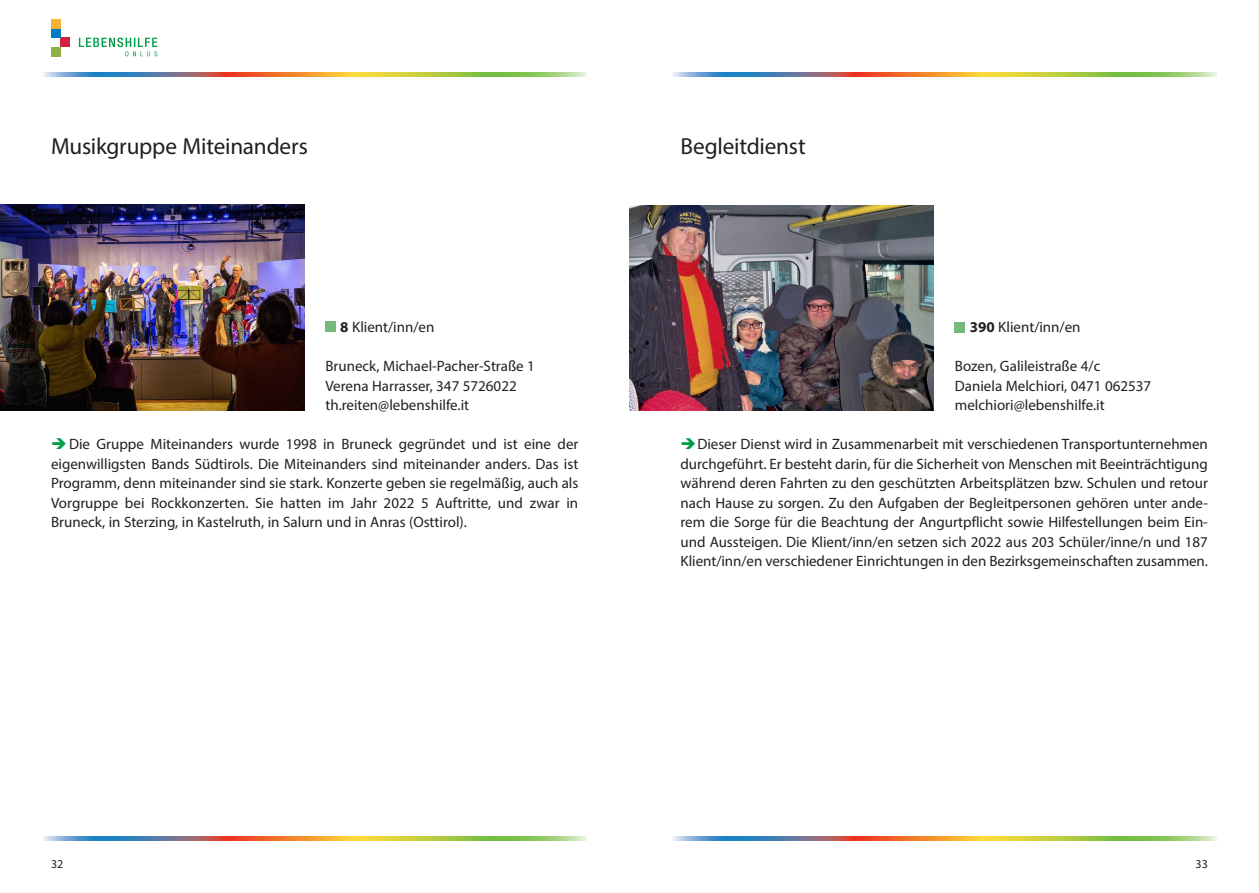
<style>
.page{position:relative;width:1259px;height:893px;background:#fff}
.page>*{position:absolute;margin:0;border:0;box-sizing:border-box;transform-origin:0 0}
.t1{font:23.25px "Myriad Pro";letter-spacing:-.01em;color:#231f20}
.t2{font:15px/19.5px "Myriad Pro";color:#231f20;text-align:justify}
.t3{font:12px "Myriad Pro";color:#231f20}
.s1{font-weight:700}
.s2{color:#009d48}
</style>
<div class="page">
<svg style="left:79px;top:38px;width:78px;height:18px"></svg>
<div style="left:60px;top:38px;width:10px;height:9px;background:#d1213e"></div>
<div style="left:51px;top:47px;width:9px;height:9px;background:#92b249"></div>
<div style="left:51px;top:28px;width:9px;height:10px;background:#007ac0"></div>
<div style="left:51px;top:19px;width:9px;height:9px;background:#f5b234"></div>
<svg style="left:43px;top:72px;width:544px;height:5px;background:#a9a266"></svg>
<svg style="left:43px;top:837px;width:544px;height:4px;background:#a9a266"></svg>
<svg style="left:672px;top:72px;width:544px;height:5px;background:#aaa266"></svg>
<svg style="left:672px;top:837px;width:544px;height:4px;background:#aaa266"></svg>
<div style="left:325px;top:321px;width:10px;height:11px;background:#76b97b"></div>
<img style="left:629px;top:205px;width:304px;height:206px">
<div style="left:955px;top:322px;width:10px;height:11px;background:#76b97b"></div>
<img style="left:0;top:205px;width:304px;height:205px">
<h1 class="t1" style="left:51px;top:132px;width:258px">Musikgruppe Miteinanders</h1>
<p class="t2" style="left:340px;top:317px;width:96px"><span class="s1">8</span> Klient/inn/en</p>
<p class="t2" style="left:325px;top:356px;width:211px;text-align:left">Bruneck, Michael-Pacher-Straße 1<br>Verena Harrasser, 347 5726022 th.reiten@lebenshilfe.it</p>
<p class="t2" style="left:51px;top:434px;width:529px"><span class="s2">➔</span>Die Gruppe Miteinanders wurde 1998 in Bruneck gegründet und ist eine der eigenwilligsten Bands Südtirols. Die Miteinanders sind miteinander anders. Das ist Programm, denn miteinander sind sie stark. Konzerte geben sie regelmäßig, auch als Vorgruppe bei Rockkonzerten. Sie hatten im Jahr 2022 5 Auftritte, und zwar in Bruneck, in Sterzing, in Kastelruth, in Salurn und in Anras (Osttirol).</p>
<h1 class="t1" style="left:680px;top:132px;width:127px">Begleitdienst</h1>
<p class="t2" style="left:969px;top:317px;width:112px"><span class="s1">390</span> Klient/inn/en</p>
<p class="t2" style="left:955px;top:356px;width:198px;text-align:left">Bozen, Galileistraße 4/c<br>Daniela Melchiori, 0471 062537 melchiori@lebenshilfe.it</p>
<p class="t2" style="left:680px;top:434px;width:529px"><span class="s2">➔</span>Dieser Dienst wird in Zusammenarbeit mit verschiedenen Transportunternehmen durchgeführt. Er besteht darin, für die Sicherheit von Menschen mit Beeinträchtigung während deren Fahrten zu den geschützten Arbeitsplätzen bzw. Schulen und retour nach Hause zu sorgen. Zu den Aufgaben der Begleitpersonen gehören unter ande&shy;rem die Sorge für die Beachtung der Angurtpflicht sowie Hilfestellungen beim Ein&shy;und Aussteigen. Die Klient/inn/en setzen sich 2022 aus 203 Schüler/inne/n und 187<br>Klient/inn/en verschiedener Einrichtungen in den Bezirksgemeinschaften zusammen.</p>
<p class="t3" style="left:51px;top:856px;width:14px">32</p>
<p class="t3" style="left:1195px;top:856px;width:14px">33</p>
</div>
